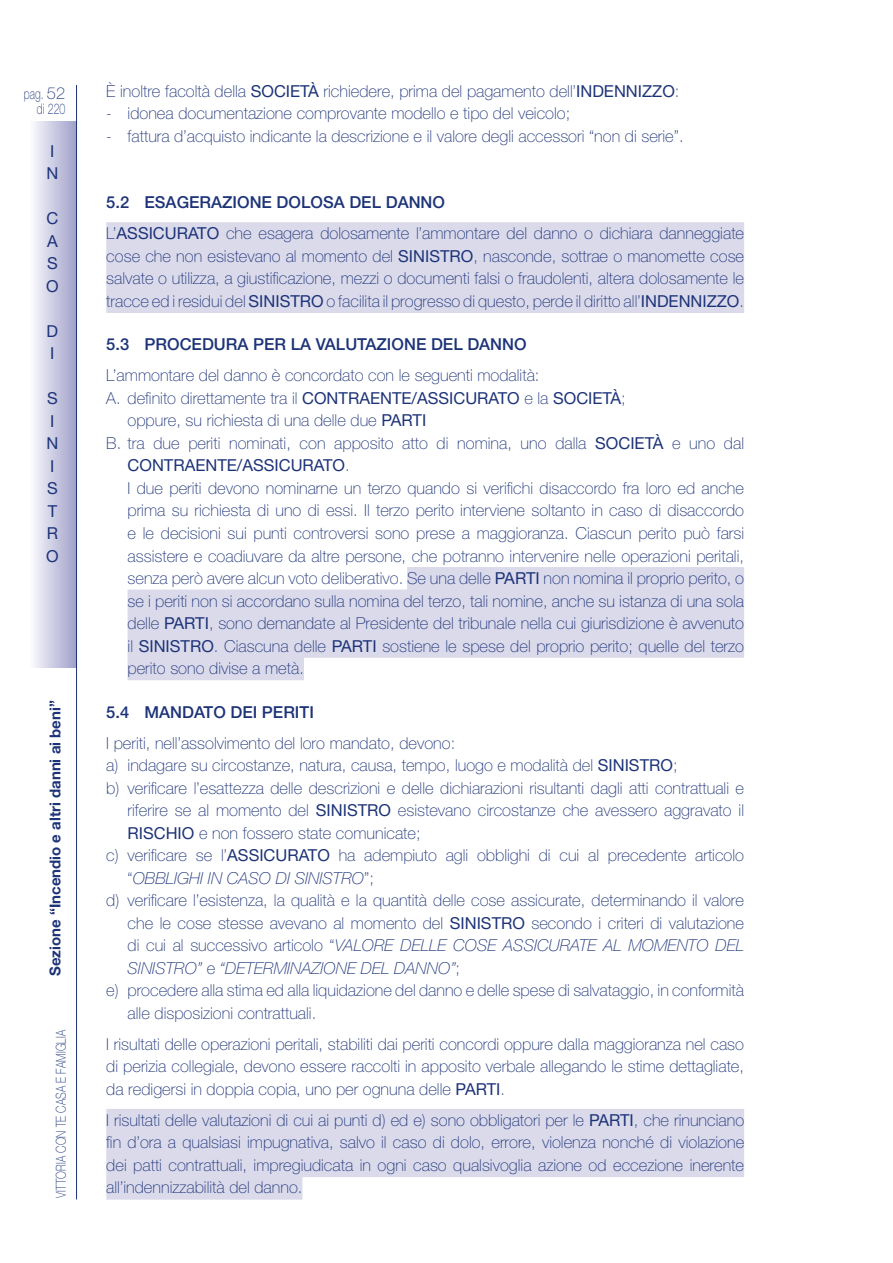
<style>
.page{position:relative;width:893px;height:1263px;background:#fff}
.page>*{position:absolute;margin:0;border:0;box-sizing:border-box;transform-origin:0 0}
.t1{font:100 16.5px/22.5px "Helvetica Neue LT Std";color:#1d3378;text-align:justify}
.t2{font:italic 100 16.5px "Helvetica Neue LT Std";color:#1d3378}
.t3{font:500 16.5px "Helvetica Neue LT Std";color:#1d3378}
.t4{font:16.5px/22.5px "Helvetica Neue LT Std";color:#1d3378}
.t5{font:700 15px "Helvetica Neue LT Std";color:#1d3378}
.t6{font:100 14.7px/15px "Helvetica Neue LT Std";letter-spacing:.01em;color:#1d3378;text-align:right;scale:.71 1}
.t7{font:100 13.65px "Helvetica Neue LT Std";letter-spacing:.01em;color:#1d3378;scale:.77 1}
.s1{font-size:16.5px}
.s2{font-weight:400}
.s3{font-weight:500}
.s4{font-weight:100}
.s5{font-style:normal}
</style>
<div class="page">
<div style="left:106px;top:222px;width:638px;height:23px;background:#dadaeb"></div>
<div style="left:106px;top:245px;width:638px;height:23px;background:#dadaeb"></div>
<div style="left:106px;top:267px;width:638px;height:23px;background:#dadaeb"></div>
<div style="left:106px;top:290px;width:638px;height:23px;background:#dadaeb"></div>
<div style="left:407px;top:567px;width:337px;height:23px;background:#dadaeb"></div>
<div style="left:128px;top:589px;width:616px;height:24px;background:#dadaeb"></div>
<div style="left:128px;top:612px;width:616px;height:23px;background:#dadaeb"></div>
<div style="left:128px;top:634px;width:616px;height:24px;background:#dadaeb"></div>
<div style="left:128px;top:657px;width:176px;height:23px;background:#dadaeb"></div>
<div style="left:106px;top:1109px;width:638px;height:23px;background:#dadaeb"></div>
<div style="left:106px;top:1131px;width:638px;height:23px;background:#dadaeb"></div>
<div style="left:106px;top:1154px;width:638px;height:23px;background:#dadaeb"></div>
<div style="left:106px;top:1176px;width:196px;height:23px;background:#dadaeb"></div>
<div style="left:28px;top:121px;width:49px;height:546px;background:linear-gradient(to right,#fff,#9e9fc8)"></div>
<hr style="left:76px;top:85px;width:1px;height:1114px;background:#1d3378">
<p class="t6" style="left:24px;top:86px;width:60px">pag. <span class="s1">52 </span>di 220</p>
<p class="t4" style="left:46px;top:140px;width:13px">I<br>N</p>
<p class="t4" style="left:46px;top:207px;width:14px;text-align:justify">C A S O</p>
<p class="t4" style="left:47px;top:320px;width:13px">D<br>I</p>
<p class="t4" style="left:46px;top:387px;width:14px">S<br>I<br>N<br>I<br>S<br>T<br>R<br>O</p>
<p class="t5" style="left:46px;top:976px;width:277px;rotate:-90deg">Sezione “Incendio e altri danni ai beni”</p>
<p class="t7" style="left:53px;top:1198px;width:219px;rotate:-90deg">VITTORIA CON TE CASA E FAMIGLIA</p>
<p class="t1" style="left:106px;top:80px;width:575px">È inoltre facoltà della <span class="s2">SOCIETÀ</span> richiedere, prima del pagamento dell’<span class="s2">INDENNIZZO</span>:</p>
<p class="t1" style="left:106px;top:102px;width:466px">- idonea documentazione comprovante modello e tipo del veicolo;</p>
<p class="t1" style="left:106px;top:125px;width:579px">- fattura d’acquisto indicante la descrizione e il valore degli accessori “non di serie”.</p>
<p class="t1" style="left:106px;top:187px;width:639px;line-height:31px"><span class="s3">5.2 ESAGERAZIONE DOLOSA DEL DANNO<br></span>L’<span class="s2">ASSICURATO</span> che esagera dolosamente l’ammontare del danno o dichiara danneggiate</p>
<p class="t1" style="left:106px;top:244px;width:639px">cose che non esistevano al momento del <span class="s2">SINISTRO</span>, nasconde, sottrae o manomette cose salvate o utilizza, a giustificazione, mezzi o documenti falsi o fraudolenti, altera dolosamente le tracce ed i residui del <span class="s2">SINISTRO</span> o facilita il progresso di questo, perde il diritto all’<span class="s2">INDENNIZZO</span>.</p>
<p class="t3" style="left:106px;top:335px;width:422px">5.3 PROCEDURA PER LA VALUTAZIONE DEL DANNO</p>
<p class="t1" style="left:106px;top:364px;width:435px">L’ammontare del danno è concordato con le seguenti modalità:</p>
<p class="t1" style="left:106px;top:387px;width:521px">A. definito direttamente tra il <span class="s2">CONTRAENTE/ASSICURATO</span> e la <span class="s2">SOCIETÀ</span>;</p>
<p class="t1" style="left:128px;top:409px;width:300px">oppure, su richiesta di una delle due <span class="s2">PARTI</span></p>
<p class="t1" style="left:106px;top:432px;width:639px">B. tra due periti nominati, con apposito atto di nomina, uno dalla <span class="s2">SOCIETÀ</span> e uno dal</p>
<p class="t4" style="left:128px;top:454px;width:224px">CONTRAENTE/ASSICURATO<span class="s4">.</span></p>
<p class="t1" style="left:128px;top:477px;width:618px">I due periti devono nominarne un terzo quando si verifichi disaccordo fra loro ed anche</p>
<p class="t1" style="left:128px;top:499px;width:618px">prima su richiesta di uno di essi. Il terzo perito interviene soltanto in caso di disaccordo</p>
<p class="t1" style="left:128px;top:522px;width:618px">e le decisioni sui punti controversi sono prese a maggioranza. Ciascun perito può farsi</p>
<p class="t1" style="left:128px;top:544px;width:618px">assistere e coadiuvare da altre persone, che potranno intervenire nelle operazioni peritali,</p>
<p class="t1" style="left:128px;top:567px;width:618px">senza però avere alcun voto deliberativo. Se una delle <span class="s2">PARTI</span> non nomina il proprio perito, o</p>
<p class="t1" style="left:128px;top:589px;width:618px">se i periti non si accordano sulla nomina del terzo, tali nomine, anche su istanza di una sola</p>
<p class="t1" style="left:128px;top:612px;width:618px">delle <span class="s2">PARTI</span>, sono demandate al Presidente del tribunale nella cui giurisdizione è avvenuto</p>
<p class="t1" style="left:128px;top:634px;width:618px">il <span class="s2">SINISTRO</span>. Ciascuna delle <span class="s2">PARTI</span> sostiene le spese del proprio perito; quelle del terzo</p>
<p class="t1" style="left:128px;top:657px;width:178px">perito sono divise a metà.</p>
<p class="t3" style="left:106px;top:702px;width:209px">5.4 MANDATO DEI PERITI</p>
<p class="t1" style="left:106px;top:732px;width:350px">I periti, nell’assolvimento del loro mandato, devono:</p>
<p class="t1" style="left:106px;top:754px;width:573px">a) indagare su circostanze, natura, causa, tempo, luogo e modalità del <span class="s2">SINISTRO</span>;</p>
<p class="t1" style="left:106px;top:777px;width:639px">b) verificare l’esattezza delle descrizioni e delle dichiarazioni risultanti dagli atti contrattuali e</p>
<p class="t1" style="left:128px;top:799px;width:618px">riferire se al momento del <span class="s2">SINISTRO</span> esistevano circostanze che avessero aggravato il</p>
<p class="t1" style="left:128px;top:822px;width:295px"><span class="s2">RISCHIO</span> e non fossero state comunicate;</p>
<p class="t1" style="left:106px;top:844px;width:639px">c) verificare se l’<span class="s2">ASSICURATO</span> ha adempiuto agli obblighi di cui al precedente articolo</p>
<p class="t2" style="left:128px;top:868px;width:248px"><span class="s5">“</span>OBBLIGHI IN CASO DI SINISTRO<span class="s5">”;</span></p>
<p class="t1" style="left:106px;top:889px;width:639px">d) verificare l’esistenza, la qualità e la quantità delle cose assicurate, determinando il valore</p>
<p class="t1" style="left:128px;top:912px;width:618px">che le cose stesse avevano al momento del <span class="s2">SINISTRO</span> secondo i criteri di valutazione</p>
<p class="t2" style="left:128px;top:936px;width:618px"><span class="s5">di cui al successivo articolo “</span>VALORE DELLE COSE ASSICURATE AL MOMENTO DEL</p>
<p class="t2" style="left:128px;top:958px;width:334px">SINISTRO” <span class="s5">e</span> “DETERMINAZIONE DEL DANNO”<span class="s5">;</span></p>
<p class="t1" style="left:106px;top:979px;width:639px">e) procedere alla stima ed alla liquidazione del danno e delle spese di salvataggio, in conformità</p>
<p class="t1" style="left:128px;top:1002px;width:190px">alle disposizioni contrattuali.</p>
<p class="t1" style="left:106px;top:1033px;width:639px">I risultati delle operazioni peritali, stabiliti dai periti concordi oppure dalla maggioranza nel caso di perizia collegiale, devono essere raccolti in apposito verbale allegando le stime dettagliate, da redigersi in doppia copia, uno per ognuna delle <span class="s2">PARTI</span>.</p>
<p class="t1" style="left:106px;top:1109px;width:639px">I risultati delle valutazioni di cui ai punti d) ed e) sono obbligatori per le <span class="s2">PARTI</span>, che rinunciano fin d’ora a qualsiasi impugnativa, salvo il caso di dolo, errore, violenza nonché di violazione dei patti contrattuali, impregiudicata in ogni caso qualsivoglia azione od eccezione inerente all’indennizzabilità del danno.</p>
</div>
